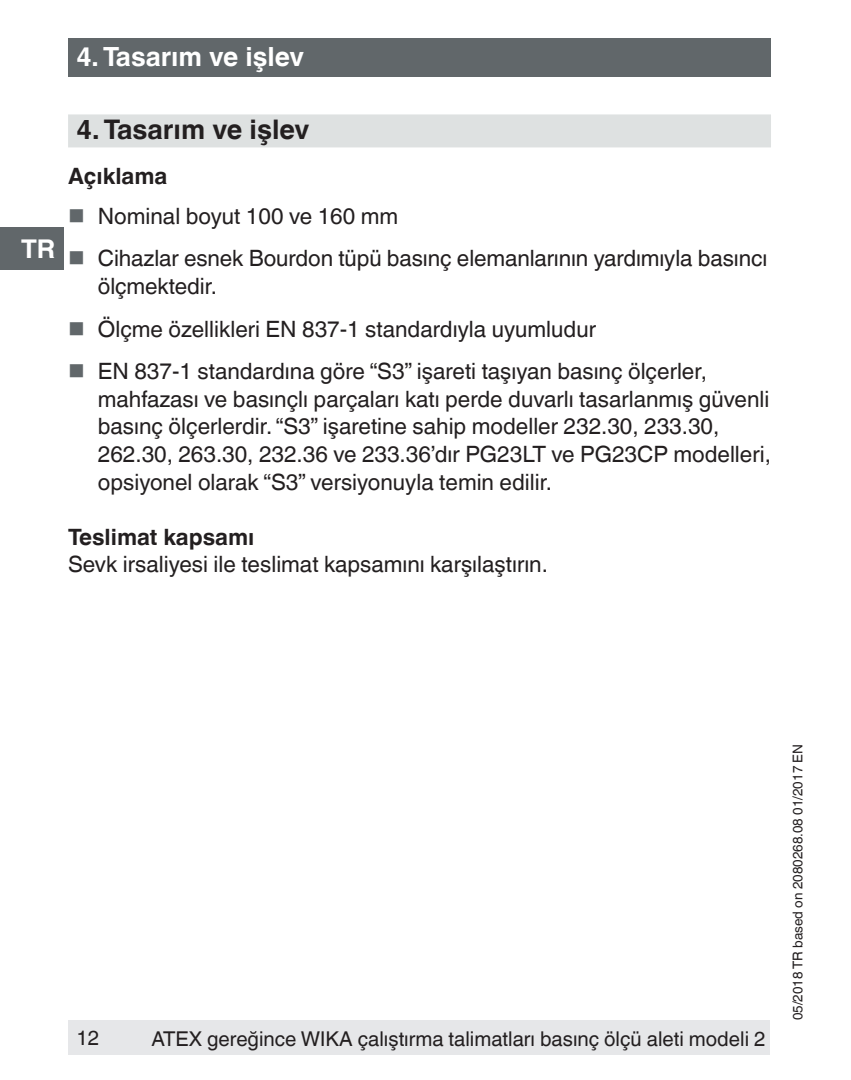
<style>
.page{position:relative;width:851px;height:1080px;background:#fff}
.page>*{position:absolute;margin:0;border:0;box-sizing:border-box;transform-origin:0 0}
.t1{font:700 27px "Helvetica World";color:#231f20}
.t2{font:700 26.4px "Helvetica World";color:#fff}
.t3{font:700 25.8px "Helvetica World";color:#fff}
.t4{font:22.5px/42.6px "Helvetica World";color:#231f20}
.t5{font:700 22.5px "Helvetica World";color:#231f20}
.t6{font:20.4px "Helvetica World";color:#231f20}
.t7{font:13.5px "Helvetica World";color:#231f20}
</style>
<div class="page">
<div style="left:0;top:227px;width:64px;height:43px;background:#61676a"></div>
<div style="left:68px;top:38px;width:702px;height:39px;background:#61676a"></div>
<div style="left:68px;top:1020px;width:701px;height:34px;background:#e6e7e9"></div>
<div style="left:68px;top:114px;width:702px;height:33px;background:#dee1e1"></div>
<p class="t2" style="left:76px;top:41px;width:229px">4. Tasarım ve işlev</p>
<p class="t3" style="left:21px;top:234px;width:36px">TR</p>
<p class="t1" style="left:77px;top:113px;width:234px">4. Tasarım ve işlev</p>
<p class="t5" style="left:68px;top:163px;width:101px">Açıklama</p>
<p class="t4" style="left:98px;top:195px;width:671px">Nominal boyut 100 ve 160 mm<br>Cihazlar esnek Bourdon tüpü basınç elemanlarının yardımıyla basıncı</p>
<p class="t4" style="left:98px;top:265px;width:610px">ölçmektedir.<br>Ölçme özellikleri EN 837-1 standardıyla uyumludur<br>EN 837-1 standardına göre “S3” işareti taşıyan basınç ölçerler,</p>
<p class="t4" style="left:98px;top:385px;width:674px;line-height:27.6px">mahfazası ve basınçlı parçaları katı perde duvarlı tasarlanmış güvenli basınç ölçerlerdir. “S3” işaretine sahip modeller 232.30, 233.30, 262.30, 263.30, 232.36 ve 233.36’dır PG23LT ve PG23CP modelleri, opsiyonel olarak “S3” versiyonuyla temin edilir.</p>
<p class="t5" style="left:68px;top:524px;width:188px">Teslimat kapsamı</p>
<p class="t4" style="left:68px;top:543px;width:481px">Sevk irsaliyesi ile teslimat kapsamını karşılaştırın.</p>
<p class="t6" style="left:77px;top:1026px;width:24px">12</p>
<p class="t6" style="left:151px;top:1027px;width:615px">ATEX gereğince WIKA çalıştırma talimatları basınç ölçü aleti modeli 2</p>
<p class="t7" style="left:790px;top:1020px;width:278px;rotate:-90deg">05/2018 TR based on 2080268.08 01/2017 EN</p>
</div>
